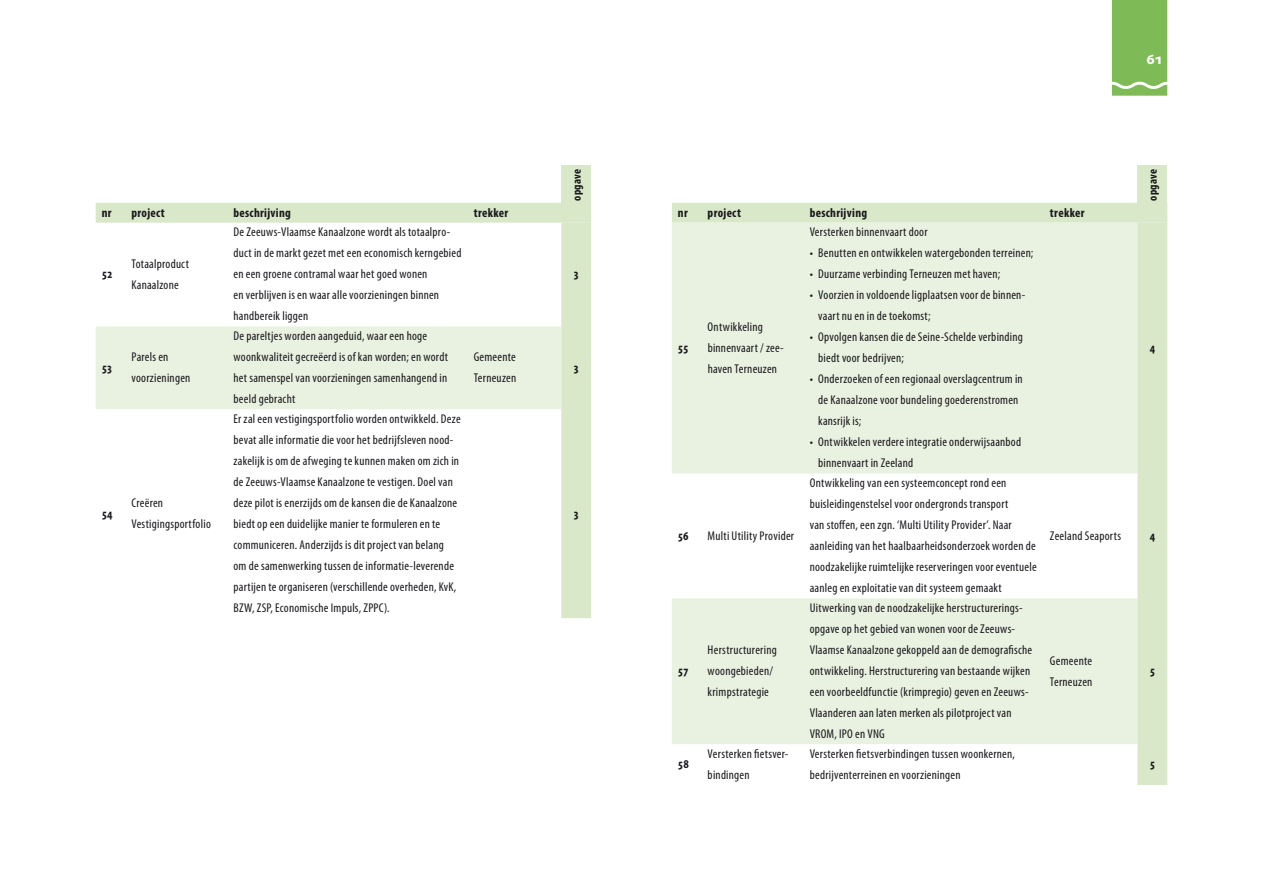
<style>
.page{position:relative;width:1263px;height:893px;background:#fff}
.page>*{position:absolute;margin:0;border:0;box-sizing:border-box;transform-origin:0 0}
.t1{font:700 15px "Myriad Pro";color:#fff}
.tabel_c{font:condensed 12.75px/21px "Myriad Pro";letter-spacing:.02em;color:#1a171c}
.tabel_c-2{font:700 condensed 12.75px "Myriad Pro";letter-spacing:.025em;color:#1a171c}
.t2{font:700 condensed 12px "Myriad Pro";letter-spacing:.025em;color:#1a171c}
</style>
<div class="page">
<div style="left:1112px;top:0;width:55px;height:96px;background:#7eba55"></div>
<svg style="left:96px;top:203px;width:495px;height:415px"></svg>
<svg style="left:672px;top:203px;width:495px;height:582px"></svg>
<div style="left:561px;top:165px;width:30px;height:38px;background:#d8e8c8"></div>
<div style="left:1137px;top:165px;width:30px;height:38px;background:#d8e8c8"></div>
<p class="tabel_c-2" style="left:102px;top:204px;width:11px">nr</p>
<p class="tabel_c-2" style="left:131px;top:204px;width:35px">project</p>
<p class="tabel_c-2" style="left:233px;top:204px;width:59px">beschrijving</p>
<p class="tabel_c-2" style="left:474px;top:204px;width:36px">trekker</p>
<p class="tabel_c-2" style="left:102px;top:266px;width:12px">52</p>
<p class="tabel_c" style="left:131px;top:253px;width:59px">Totaalproduct<br>Kanaalzone</p>
<p class="tabel_c-2" style="left:102px;top:360px;width:12px">53</p>
<p class="tabel_c" style="left:131px;top:346px;width:60px">Parels en voorzieningen</p>
<p class="tabel_c-2" style="left:102px;top:505px;width:13px">54</p>
<p class="tabel_c" style="left:131px;top:492px;width:33px">Creëren</p>
<p class="tabel_c" style="left:131px;top:513px;width:81px">Vestigingsportfolio</p>
<p class="tabel_c" style="left:233px;top:222px;width:230px">De Zeeuws-Vlaamse Kanaalzone wordt als totaalpro&shy;duct in de markt gezet met een economisch kerngebied en een groene contramal waar het goed wonen<br>en verblijven is en waar alle voorzieningen binnen handbereik liggen</p>
<p class="tabel_c" style="left:233px;top:325px;width:216px">De pareltjes worden aangeduid, waar een hoge woonkwaliteit gecreëerd is of kan worden; en wordt het samenspel van voorzieningen samenhangend in beeld gebracht</p>
<p class="tabel_c" style="left:233px;top:408px;width:229px">Er zal een vestigingsportfolio worden ontwikkeld. Deze bevat alle informatie die voor het bedrijfsleven nood&shy;zakelijk is om de afweging te kunnen maken om zich in de Zeeuws-Vlaamse Kanaalzone te vestigen. Doel van deze pilot is enerzijds om de kansen die de Kanaalzone biedt op een duidelijke manier te formuleren en te communiceren. Anderzijds is dit project van belang<br>om de samenwerking tussen de informatie-leverende partijen te organiseren (verschillende overheden, KvK, BZW, ZSP, Economische Impuls, ZPPC).</p>
<p class="tabel_c" style="left:474px;top:346px;width:44px">Gemeente<br>Terneuzen</p>
<p class="t1" style="left:1146px;top:50px;width:18px">61</p>
<p class="t2" style="left:569px;top:201px;width:33px;rotate:-90deg">opgave</p>
<p class="t2" style="left:1145px;top:201px;width:33px;rotate:-90deg">opgave</p>
<p class="tabel_c-2" style="left:573px;top:266px;width:7px">3</p>
<p class="tabel_c-2" style="left:573px;top:360px;width:7px">3</p>
<p class="tabel_c-2" style="left:573px;top:505px;width:7px">3</p>
<p class="tabel_c-2" style="left:678px;top:204px;width:11px">nr</p>
<p class="tabel_c-2" style="left:708px;top:204px;width:35px">project</p>
<p class="tabel_c-2" style="left:810px;top:204px;width:59px">beschrijving</p>
<p class="tabel_c-2" style="left:1050px;top:204px;width:36px">trekker</p>
<p class="tabel_c-2" style="left:678px;top:340px;width:12px">55</p>
<p class="tabel_c" style="left:708px;top:316px;width:78px">Ontwikkeling binnenvaart / zee&shy;haven Terneuzen</p>
<p class="tabel_c" style="left:810px;top:222px;width:119px">Versterken binnenvaart door</p>
<p class="tabel_c" style="left:810px;top:243px;width:225px">• Benutten en ontwikkelen watergebonden terreinen;</p>
<p class="tabel_c" style="left:810px;top:264px;width:192px">• Duurzame verbinding Terneuzen met haven;</p>
<p class="tabel_c" style="left:818px;top:285px;width:209px;text-indent:-9px">• Voorzien in voldoende ligplaatsen voor de binnen&shy;vaart nu en in de toekomst;</p>
<p class="tabel_c" style="left:818px;top:327px;width:206px;text-indent:-9px">• Opvolgen kansen die de Seine-Schelde verbinding biedt voor bedrijven;</p>
<p class="tabel_c" style="left:818px;top:369px;width:206px;text-indent:-9px">• Onderzoeken of een regionaal overslagcentrum in de Kanaalzone voor bundeling goederenstromen kansrijk is;</p>
<p class="tabel_c" style="left:818px;top:432px;width:204px;text-indent:-9px">• Ontwikkelen verdere integratie onderwijsaanbod binnenvaart in Zeeland</p>
<p class="tabel_c-2" style="left:1150px;top:340px;width:7px">4</p>
<p class="tabel_c-2" style="left:678px;top:528px;width:12px">56</p>
<p class="tabel_c" style="left:708px;top:525px;width:88px">Multi Utility Provider</p>
<p class="tabel_c-2" style="left:678px;top:663px;width:12px">57</p>
<p class="tabel_c" style="left:708px;top:639px;width:71px">Herstructurering woongebieden/ krimpstrategie</p>
<p class="tabel_c" style="left:810px;top:472px;width:228px">Ontwikkeling van een systeemconcept rond een buisleidingenstelsel voor ondergronds transport<br>van stoffen, een zgn. ‘Multi Utility Provider’. Naar aanleiding van het haalbaarheidsonderzoek worden de noodzakelijke ruimtelijke reserveringen voor eventuele aanleg en exploitatie van dit systeem gemaakt</p>
<p class="tabel_c" style="left:810px;top:597px;width:224px">Uitwerking van de noodzakelijke herstructurerings&shy;opgave op het gebied van wonen voor de Zeeuws-Vlaamse Kanaalzone gekoppeld aan de demografische ontwikkeling. Herstructurering van bestaande wijken een voorbeeldfunctie (krimpregio) geven en Zeeuws-Vlaanderen aan laten merken als pilotproject van VROM, IPO en VNG</p>
<p class="tabel_c-2" style="left:678px;top:756px;width:13px">58</p>
<p class="tabel_c" style="left:708px;top:743px;width:82px">Versterken fietsver&shy;bindingen</p>
<p class="tabel_c" style="left:810px;top:743px;width:207px">Versterken fietsverbindingen tussen woonkernen, bedrijventerreinen en voorzieningen</p>
<p class="tabel_c" style="left:1050px;top:525px;width:73px">Zeeland Seaports</p>
<p class="tabel_c-2" style="left:1150px;top:528px;width:7px">4</p>
<p class="tabel_c" style="left:1050px;top:650px;width:44px">Gemeente<br>Terneuzen</p>
<p class="tabel_c-2" style="left:1150px;top:663px;width:7px">5</p>
<p class="tabel_c-2" style="left:1150px;top:756px;width:7px">5</p>
</div>
